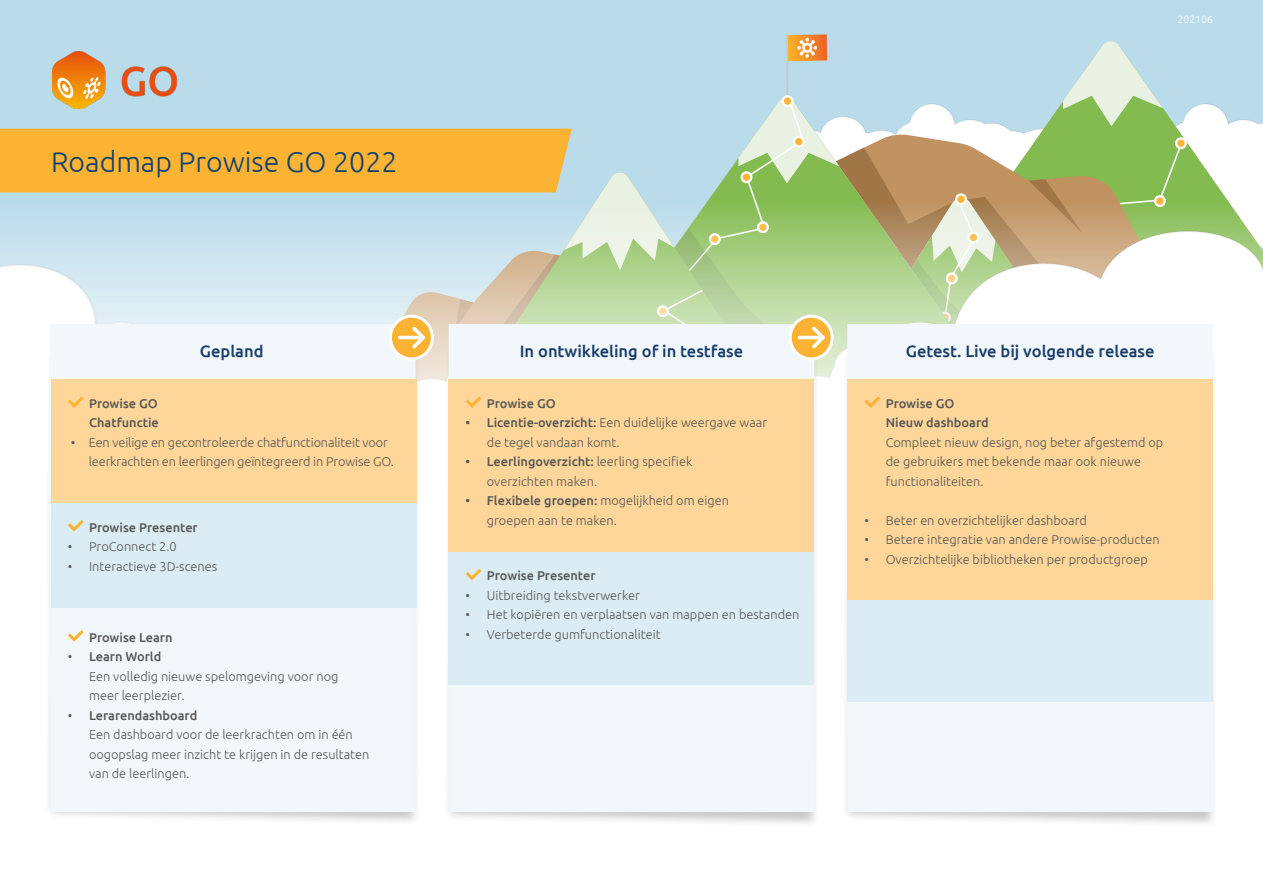
<style>
.page{position:relative;width:1263px;height:893px;background:#fff}
.page>*{position:absolute;margin:0;border:0;box-sizing:border-box;transform-origin:0 0}
.Kop_1{font:300 28.5px "Ubuntu";color:#124270}
.t1{font:500 16.5px "Ubuntu";color:#193c6b}
.t2{font:300 12.75px/19.5px "Ubuntu";color:#575756}
.t3{font:500 12.75px "Ubuntu";color:#575756}
.t4{font:300 10.5px "Ubuntu";color:#fff}
.s1{font-weight:300}
.s2{font-weight:500}
</style>
<div class="page">
<div style="left:0;top:0;width:1263px;height:685px;background:#badbea"></div>
<div style="left:0;top:560px;width:1263px;height:125px;background:#fff"></div>
<div style="left:0;top:202px;width:1263px;height:358px;background:#fff"></div>
<div style="left:45px;top:346px;width:376px;height:480px;background:#231f20;opacity:.25"></div>
<div style="left:443px;top:346px;width:377px;height:482px;background:#231f20;opacity:.25"></div>
<div style="left:842px;top:346px;width:376px;height:482px;background:#231f20;opacity:.25"></div>
<div style="left:50px;top:408px;width:366px;height:404px;background:#f1f7fb"></div>
<div style="left:449px;top:685px;width:365px;height:127px;background:#f1f7fb"></div>
<div style="left:847px;top:702px;width:366px;height:110px;background:#f1f7fb"></div>
<div style="left:51px;top:379px;width:365px;height:124px;background:#fed699"></div>
<div style="left:51px;top:503px;width:365px;height:104px;background:#dcecf5"></div>
<svg style="left:68px;top:520px;width:16px;height:12px"></svg>
<svg style="left:68px;top:630px;width:16px;height:12px"></svg>
<div style="left:449px;top:379px;width:365px;height:173px;background:#fed699"></div>
<div style="left:449px;top:552px;width:365px;height:133px;background:#dcecf5"></div>
<svg style="left:466px;top:569px;width:15px;height:11px"></svg>
<div style="left:847px;top:379px;width:366px;height:221px;background:#fed699"></div>
<div style="left:847px;top:600px;width:366px;height:102px;background:#dcecf5"></div>
<svg style="left:0;top:34px;width:1263px;height:374px"></svg>
<p class="Kop_1" style="left:51px;top:144px;width:348px">Roadmap Prowise GO 2022</p>
<p class="t4" style="left:1177px;top:13px;width:37px">202106</p>
<p class="t1" style="left:200px;top:341px;width:65px">Gepland</p>
<p class="t1" style="left:520px;top:341px;width:225px">In ontwikkeling of in testfase</p>
<p class="t3" style="left:89px;top:395px;width:70px">Prowise GO</p>
<p class="t3" style="left:89px;top:415px;width:71px">Chatfunctie</p>
<p class="t2" style="left:71px;top:432px;width:319px">• Een veilige en gecontroleerde chatfunctionaliteit voor</p>
<p class="t2" style="left:89px;top:452px;width:307px">leerkrachten en leerlingen geïntegreerd in Prowise GO.</p>
<p class="t3" style="left:89px;top:519px;width:110px">Prowise Presenter</p>
<p class="t2" style="left:68px;top:536px;width:110px">• ProConnect 2.0</p>
<p class="t2" style="left:68px;top:556px;width:151px">• Interactieve 3D-scenes</p>
<p class="t3" style="left:89px;top:629px;width:85px">Prowise Learn</p>
<p class="t3" style="left:68px;top:649px;width:95px"><span class="s1">•</span> Learn World</p>
<p class="t2" style="left:89px;top:666px;width:251px">Een volledig nieuwe spelomgeving voor nog meer leerplezier.</p>
<p class="t3" style="left:68px;top:707px;width:131px"><span class="s1">•</span> Lerarendashboard</p>
<p class="t2" style="left:89px;top:725px;width:282px">Een dashboard voor de leerkrachten om in één oogopslag meer inzicht te krijgen in de resultaten van de leerlingen.</p>
<p class="t3" style="left:487px;top:395px;width:70px">Prowise GO</p>
<p class="t2" style="left:487px;top:413px;width:282px;text-indent:-21px"><span class="s2">• Licentie-overzicht:</span> Een duidelijke weergave waar de tegel vandaan komt.</p>
<p class="t2" style="left:487px;top:452px;width:207px;text-indent:-21px"><span class="s2">• Leerlingoverzicht:</span> leerling specifiek overzichten maken.</p>
<p class="t2" style="left:487px;top:491px;width:244px;text-indent:-21px"><span class="s2">• Flexibele groepen:</span> mogelijkheid om eigen groepen aan te maken.</p>
<p class="t3" style="left:487px;top:568px;width:110px">Prowise Presenter</p>
<p class="t2" style="left:466px;top:585px;width:176px">• Uitbreiding tekstverwerker</p>
<p class="t2" style="left:466px;top:605px;width:335px">• Het kopiëren en verplaatsen van mappen en bestanden</p>
<p class="t2" style="left:466px;top:624px;width:196px">• Verbeterde gumfunctionaliteit</p>
<p class="t1" style="left:906px;top:341px;width:250px">Getest. Live bij volgende release</p>
<p class="t2" style="left:886px;top:393px;width:279px"><span class="s2">Prowise GO<br>Nieuw dashboard<br></span>Compleet nieuw design, nog beter afgestemd op de gebruikers met bekende maar ook nieuwe functionaliteiten.</p>
<p class="t2" style="left:864px;top:510px;width:224px">• Beter en overzichtelijker dashboard</p>
<p class="t2" style="left:864px;top:530px;width:297px">• Betere integratie van andere Prowise-producten</p>
<p class="t2" style="left:864px;top:549px;width:285px">• Overzichtelijke bibliotheken per productgroep</p>
</div>
